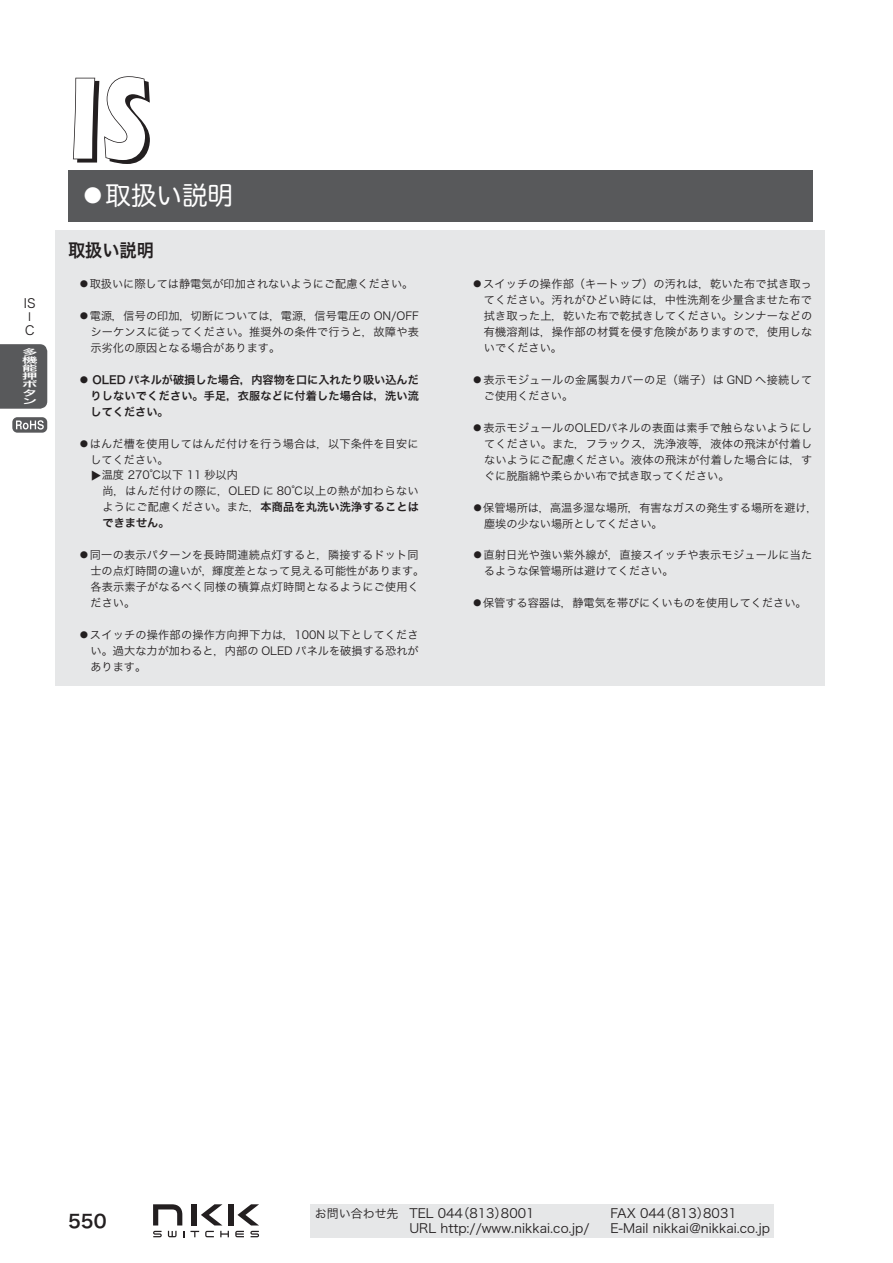
<style>
.page{position:relative;width:893px;height:1263px;background:#fff}
.page>*{position:absolute;margin:0;border:0;box-sizing:border-box;transform-origin:0 0}
.t1{font:700 120.15px "Itc Eras";color:#fff;scale:.7 1}
.t2{font:25.5px "Hira Maru Pro W4 90 pv RKSJ H";color:#fff}
.t3{font:18px "Hira Kaku Pro W6 90 pv RKSJ H";color:#231f20;scale:.95 1}
.t4{font:18px "Hira Kaku Pro W6 90 pv RKSJ H";color:#231f20}
.t5{font:12.75px "Hira Kaku Pro W3 90 pv RKSJ H";color:#231f20}
.t6{font:11.1px/15.9px "Hira Kaku Pro W3 90 pv RKSJ H";letter-spacing:.015em;color:#231f20}
.t7{font:11.1px/15.9px "Hira Kaku Pro W6 90 pv RKSJ H";letter-spacing:.01em;color:#231f20;text-align:justify}
.t8{font:7.95px/7.9px "Hira Kaku Pro W6 90 pv RKSJ H";color:#fff;scale:1.92 1}
.s1{font-family:"Hira Kaku Pro W3 90 pv RKSJ H"}
.s2{font-family:"Hira Kaku Pro W6 90 pv RKSJ H"}
.s3{font-size:12px}
</style>
<div class="page">
<div style="left:55px;top:230px;width:770px;height:455px;background:#e6e7e8"></div>
<div style="left:68px;top:170px;width:744px;height:51px;background:#58595b"></div>
<div style="left:310px;top:1204px;width:464px;height:33px;background:#e6e7e8"></div>
<svg style="left:73px;top:76px;width:77px;height:88px"></svg>
<div style="left:0;top:344px;width:47px;height:65px;background:#58595b"></div>
<svg style="left:153px;top:1204px;width:29px;height:21px"></svg>
<div style="left:228px;top:1204px;width:5px;height:21px;background:#231f20"></div>
<div style="left:192px;top:1204px;width:5px;height:21px;background:#231f20"></div>
<svg style="left:201px;top:1204px;width:21px;height:21px"></svg>
<svg style="left:237px;top:1204px;width:22px;height:21px"></svg>
<svg style="left:153px;top:1231px;width:9px;height:6px"></svg>
<svg style="left:250px;top:1231px;width:9px;height:6px"></svg>
<svg style="left:220px;top:1231px;width:9px;height:6px"></svg>
<svg style="left:235px;top:1231px;width:9px;height:6px"></svg>
<svg style="left:205px;top:1231px;width:9px;height:6px"></svg>
<svg style="left:190px;top:1231px;width:9px;height:6px"></svg>
<svg style="left:168px;top:1231px;width:9px;height:6px"></svg>
<div style="left:12px;top:417px;width:35px;height:16px;background:#58595b;border-radius:5px"></div>
<svg style="left:16px;top:420px;width:28px;height:10px"></svg>
<p class="t5" style="left:24px;top:298px;width:13px">IS</p>
<p class="t5" style="left:25px;top:323px;width:14px;rotate:-90deg">－</p>
<p class="t5" style="left:23px;top:326px;width:14px">Ｃ</p>
<p class="t8" style="left:22px;top:350px;width:9px">多機能押ボタン</p>
<h1 class="t1" style="left:68px;top:78px;width:116px">IS</h1>
<h2 class="t2" style="left:80px;top:186px;width:155px">●取扱い説明</h2>
<h3 class="t3" style="left:68px;top:244px;width:92px">取扱い説明</h3>
<p class="t6" style="left:79px;top:277px;width:336px">●取扱いに際しては静電気が印加されないようにご配慮ください。</p>
<p class="t6" style="left:90px;top:309px;width:330px;text-align:justify;text-indent:-12px">●電源，信号の印加，切断については，電源，信号電圧の ON/OFFシーケンスに従ってください。推奨外の条件で行うと，故障や表示劣化の原因となる場合があります。</p>
<p class="t7" style="left:91px;top:373px;width:330px;text-indent:-12px"><span class="s1">●</span> OLED パネルが破損した場合，内容物を口に入れたり吸い込んだりしないでください。手足，衣服などに付着した場合は，洗い流してください。</p>
<p class="t6" style="left:90px;top:437px;width:330px;text-indent:-12px">●はんだ槽を使用してはんだ付けを行う場合は，以下条件を目安にしてください。</p>
<p class="t6" style="left:102px;top:470px;width:13px;rotate:90deg">▲</p>
<p class="t6" style="left:102px;top:469px;width:319px">温度 270℃以下 11 秒以内<br>尚，はんだ付けの際に，OLED に 80℃以上の熱が加わらないようにご配慮ください。また，<span class="s2">本商品を丸洗い洗浄することは</span></p>
<p class="t7" style="left:103px;top:517px;width:68px">できません。</p>
<p class="t6" style="left:90px;top:549px;width:335px;text-indent:-12px">●同一の表示パターンを長時間連続点灯すると，隣接するドット同士の点灯時間の違いが，輝度差となって見える可能性があります。各表示素子がなるべく同様の積算点灯時間となるようにご使用ください。</p>
<p class="t6" style="left:90px;top:628px;width:330px;text-align:justify;text-indent:-12px">●スイッチの操作部の操作方向押下力は，100N 以下としてください。過大な力が加わると，内部の OLED パネルを破損する恐れがあります。</p>
<p class="t6" style="left:484px;top:278px;width:330px;text-align:justify;text-indent:-12px">●スイッチの操作部（キートップ）の汚れは，乾いた布で拭き取ってください。汚れがひどい時には，中性洗剤を少量含ませた布で拭き取った上，乾いた布で乾拭きしてください。シンナーなどの有機溶剤は，操作部の材質を侵す危険がありますので，使用しないでください。</p>
<p class="t6" style="left:484px;top:373px;width:330px;text-indent:-12px">●表示モジュールの金属製カバーの足（端子）は GND へ接続してご使用ください。</p>
<p class="t6" style="left:484px;top:421px;width:330px;text-align:justify;text-indent:-12px">●表示モジュールのOLEDパネルの表面は素手で触らないようにしてください。また，フラックス，洗浄液等，液体の飛沫が付着しないようにご配慮ください。液体の飛沫が付着した場合には，すぐに脱脂綿や柔らかい布で拭き取ってください。</p>
<p class="t6" style="left:484px;top:501px;width:335px;text-indent:-12px">●保管場所は，高温多湿な場所，有害なガスの発生する場所を避け，塵埃の少ない場所としてください。</p>
<p class="t6" style="left:484px;top:549px;width:330px;text-indent:-12px">●直射日光や強い紫外線が，直接スイッチや表示モジュールに当たるような保管場所は避けてください。</p>
<p class="t6" style="left:472px;top:597px;width:336px">●保管する容器は，静電気を帯びにくいものを使用してください。</p>
<h3 class="t4" style="left:68px;top:1214px;width:40px">550</h3>
<p class="t5" style="left:315px;top:1208px;width:221px"><span class="s3">お問い合わせ先</span> TEL 044（813）8001</p>
<p class="t5" style="left:610px;top:1208px;width:128px">FAX 044（813）8031</p>
<p class="t5" style="left:409px;top:1223px;width:181px">URL http://www.nikkai.co.jp/</p>
<p class="t5" style="left:610px;top:1223px;width:161px">E-Mail nikkai＠nikkai.co.jp</p>
</div>
